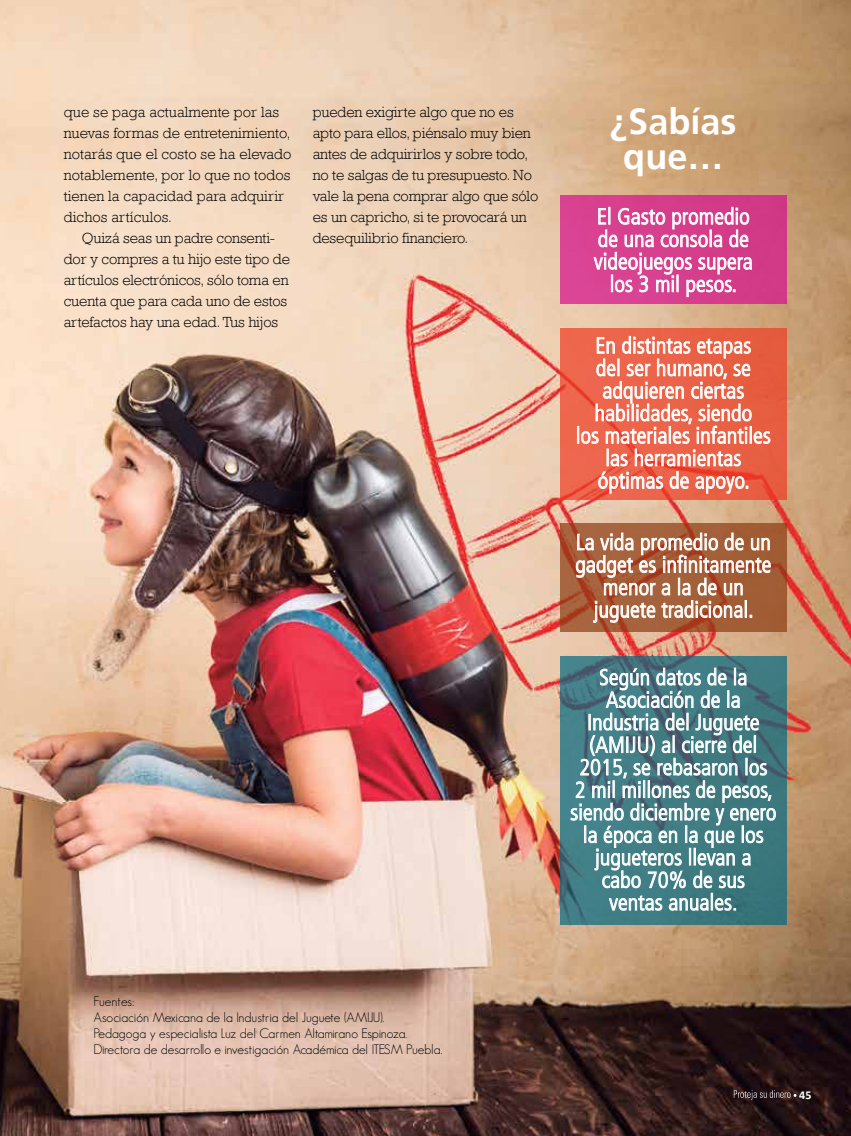
<style>
.page{position:relative;width:851px;height:1136px;background:#fff}
.page>*{position:absolute;margin:0;border:0;box-sizing:border-box;transform-origin:0 0}
.t1{font:700 36px/34.2px "Frutiger";color:#fff;text-align:center}
.t2{font:300 condensed 22.5px/22.5px "Frutiger LT";letter-spacing:.005em;color:#fff;text-align:center}
.t3{font:300 15px/21px "Rockwell";letter-spacing:-.01em;color:#000}
.t4{font:300 13.5px/16.2px "Geosans";color:#000}
.t5{font:700 12px "Calibri";color:#fff}
.s1{font-stretch:normal;font-size:19.5px}
</style>
<div class="page">
<img style="left:0;top:0;width:850px;height:1135px">
<svg style="left:733px;top:1090px;width:63px;height:9px"></svg>
<div style="left:560px;top:196px;width:227px;height:108px;background:linear-gradient(to right,#db4494,#d03783)"></div>
<div style="left:560px;top:328px;width:227px;height:172px;background:#ea6044"></div>
<svg style="left:560px;top:523px;width:227px;height:108px;background:#a45a35"></svg>
<svg style="left:560px;top:656px;width:227px;height:268px;background:#3f777f"></svg>
<svg style="left:593px;top:205px;width:158px;height:92px;background:#df69a5"></svg>
<svg style="left:577px;top:335px;width:193px;height:159px"></svg>
<svg style="left:575px;top:531px;width:195px;height:92px;background:#b77e61"></svg>
<svg style="left:570px;top:666px;width:205px;height:246px;background:#659299"></svg>
<p class="t3" style="left:64px;top:101px;width:229px">que se paga actualmente por las nuevas formas de entretenimiento, notarás que el costo se ha elevado notablemente, por lo que no todos tienen la capacidad para adquirir dichos artículos.</p>
<p class="t3" style="left:64px;top:227px;width:228px;text-indent:18px">Quizá seas un padre consenti&shy;dor y compres a tu hijo este tipo de artículos electrónicos, sólo toma en cuenta que para cada uno de estos artefactos hay una edad. Tus hijos</p>
<p class="t3" style="left:313px;top:101px;width:227px">pueden exigirte algo que no es apto para ellos, piénsalo muy bien antes de adquirirlos y sobre todo, no te salgas de tu presupuesto. No vale la pena comprar algo que sólo es un capricho, si te provocará un desequilibrio financiero.</p>
<h1 class="t1" style="left:610px;top:104px;width:128px">¿Sabías que…</h1>
<h2 class="t2" style="left:594px;top:205px;width:160px">El Gasto promedio de una consola de videojuegos supera los 3 mil pesos.</h2>
<h2 class="t2" style="left:575px;top:334px;width:196px">En distintas etapas<br>del ser humano, se adquieren ciertas habilidades, siendo<br>los materiales infantiles las herramientas óptimas de apoyo.</h2>
<h2 class="t2" style="left:575px;top:531px;width:197px">La vida promedio de un gadget es infinitamente menor a la de un juguete tradicional.</h2>
<h2 class="t2" style="left:570px;top:666px;width:207px">Según datos de la<br>Asociación de la<br>Industria del Juguete (AMIJU) al cierre del<br>2015, se rebasaron los<br>2 mil millones de pesos, siendo diciembre y enero la época en la que los jugueteros llevan a<br>cabo 70% de sus<br>ventas anuales<span class="s1">.</span></h2>
<p class="t4" style="left:94px;top:992px;width:350px">Fuentes:<br>Asociación Mexicana de la Industria del Juguete (AMIJU).<br>Pedagoga y especialista Luz del Carmen Altamirano Espinoza.<br>Directora de desarrollo e investigación Académica del ITESM Puebla.</p>
<p class="t5" style="left:799px;top:1086px;width:14px">45</p>
</div>
